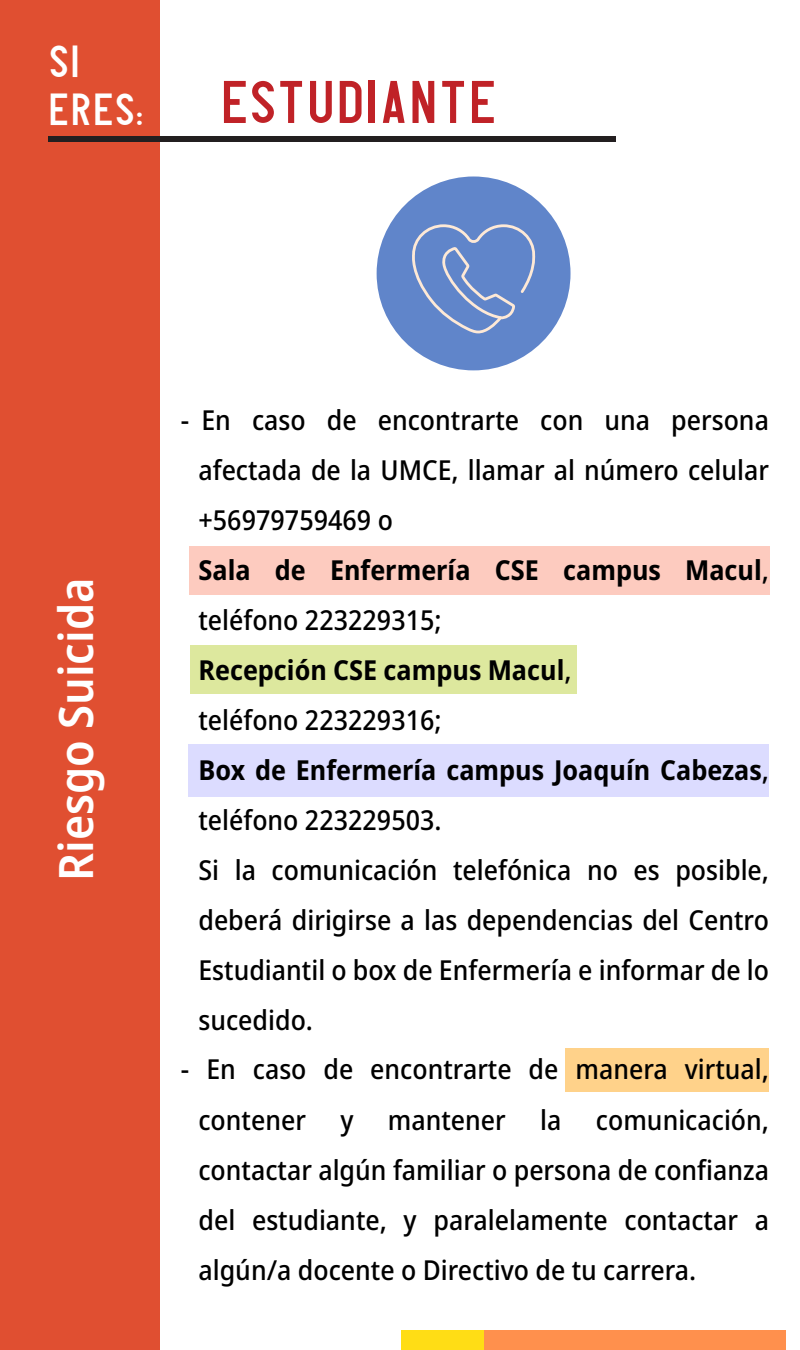
<style>
.page{position:relative;width:800px;height:1350px;background:#fff}
.page>*{position:absolute;margin:0;border:0;box-sizing:border-box;transform-origin:0 0}
.t1{font:60px "Avoqado";letter-spacing:.025em;color:#c02227;scale:1.05 1}
.t2{font:600 semi-condensed 47.5px "Noto Sans";color:#fff}
.t3{font:45px/47.5px "Avoqado";letter-spacing:.02em;color:#fff;scale:1.05 1}
.t4{font:500 semi-condensed 27.5px/50px "Noto Sans";color:#000}
.s1{font-weight:700}
</style>
<div class="page">
<div style="left:0;top:0;width:160px;height:1350px;background:#e04f31"></div>
<div style="left:565px;top:1048px;width:204px;height:44px;background:#ffd28a"></div>
<div style="left:189px;top:547px;width:580px;height:48px;background:#fdcbbf"></div>
<div style="left:190px;top:645px;width:387px;height:49px;background:#dde89e"></div>
<div style="left:188px;top:744px;width:581px;height:52px;background:#dcdcff"></div>
<div style="left:49px;top:136px;width:567px;height:6px;background:#231f20"></div>
<div style="left:377px;top:176px;width:194px;height:194px;background:#6085ca;border-radius:50%"></div>
<svg style="left:412px;top:224px;width:124px;height:110px"></svg>
<div style="left:484px;top:1331px;width:301px;height:19px;background:#ff904d"></div>
<div style="left:402px;top:1331px;width:82px;height:19px;background:#ffdd15"></div>
<h3 class="t3" style="left:49px;top:39px;width:91px">SI<br>ERES:</h3>
<h1 class="t1" style="left:221px;top:66px;width:265px">ESTUDIANTE</h1>
<h2 class="t2" style="left:43px;top:881px;width:305px;rotate:-90deg">Riesgo Suicida</h2>
<p class="t4" style="left:198px;top:395px;width:572px;text-indent:-17px">- En caso de encontrarte con una persona afectada de la UMCE, llamar al número celular +56979759469 o<br><span class="s1">Sala de Enfermería CSE campus Macul</span>, teléfono 223229315;<br><span class="s1">Recepción CSE campus Macul</span>,<br>teléfono 223229316;<br><span class="s1">Box de Enfermería campus Joaquín Cabezas</span>, teléfono 223229503.<br>Si la comunicación telefónica no es posible, deberá dirigirse a las dependencias del Centro<br>Estudiantil o box de Enfermería e informar de lo sucedido.</p>
<p class="t4" style="left:198px;top:1045px;width:572px;text-indent:-18px">- En caso de encontrarte de manera virtual, contener</p>
<p class="t4" style="left:198px;top:1095px;width:572px;text-align:justify;text-indent:397px">comunicación, contactar algún familiar o persona de confianza del estudiante, y paralelamente contactar a algún/a docente o Directivo de tu carrera.</p>
<p class="t4" style="left:340px;top:1095px;width:15px">y</p>
<p class="t4" style="left:388px;top:1095px;width:119px">mantener</p>
<p class="t4" style="left:540px;top:1095px;width:23px">la</p>
</div>
